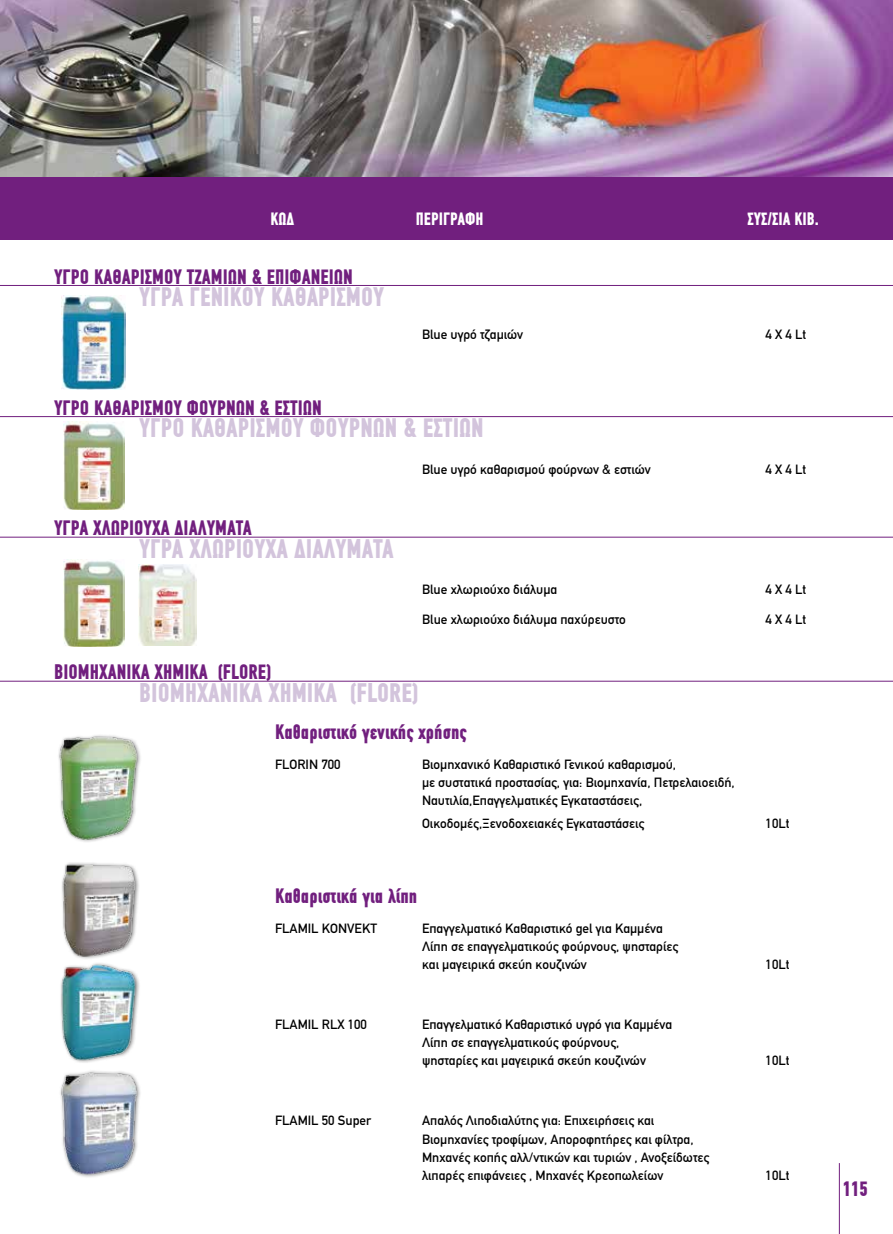
<style>
.page{position:relative;width:893px;height:1234px;background:#fff}
.page>*{position:absolute;margin:0;border:0;box-sizing:border-box;transform-origin:0 0}
.t1{font:900 27px "PF Din Text Compressed";color:#d3c4dc}
.t2{font:900 21px "PF Din Text Compressed";color:#711f7e}
.t3{font:900 18px "PF Din Text Compressed";color:#fff}
.t4{font:500 13.5px/18px "PF Din Text";color:#000}
</style>
<div class="page">
<img style="left:0;top:0;width:893px;height:177px">
<hr style="left:839px;top:1162px;width:1px;height:71px;background:#711f7e">
<div style="left:0;top:177px;width:893px;height:63px;background:#711f7e"></div>
<hr style="left:0;top:285px;width:893px;height:1px;background:#711f7e">
<hr style="left:0;top:416px;width:893px;height:1px;background:#711f7e">
<hr style="left:0;top:536px;width:893px;height:1px;background:#711f7e">
<hr style="left:0;top:680px;width:893px;height:1px;background:#711f7e">
<img style="left:58px;top:735px;width:82px;height:107px">
<div style="left:60px;top:861px;width:80px;height:99px;background:#000;opacity:.6"></div>
<img style="left:60px;top:861px;width:77px;height:97px">
<div style="left:59px;top:961px;width:81px;height:102px;background:#000;opacity:.6"></div>
<img style="left:59px;top:961px;width:78px;height:101px">
<div style="left:59px;top:1069px;width:83px;height:109px;background:#000;opacity:.6"></div>
<img style="left:59px;top:1069px;width:81px;height:107px">
<img style="left:61px;top:296px;width:65px;height:93px">
<img style="left:63px;top:421px;width:61px;height:88px">
<img style="left:63px;top:559px;width:61px;height:87px">
<img style="left:138px;top:564px;width:58px;height:81px">
<h3 class="t3" style="left:270px;top:208px;width:25px">ΚΩΔ</h3>
<h3 class="t3" style="left:416px;top:208px;width:69px">ΠΕΡΙΓΡΑΦΗ</h3>
<h3 class="t3" style="left:747px;top:208px;width:73px">ΣΥΣ/ΣΙΑ ΚΙΒ.</h3>
<h2 class="t2" style="left:54px;top:264px;width:300px">ΥΓΡΟ ΚΑΘΑΡΙΣΜΟΥ ΤΖΑΜΙΩΝ &amp; ΕΠΙΦΑΝΕΙΩΝ</h2>
<h1 class="t1" style="left:139px;top:281px;width:247px">ΥΓΡΑ ΓΕΝΙΚΟΥ ΚΑΘΑΡΙΣΜΟΥ</h1>
<h2 class="t2" style="left:54px;top:395px;width:269px">ΥΓΡΟ ΚΑΘΑΡΙΣΜΟΥ ΦΟΥΡΝΩΝ &amp; ΕΣΤΙΩΝ</h2>
<p class="t4" style="left:422px;top:325px;width:103px">Blue υγρό τζαμιών</p>
<p class="t4" style="left:766px;top:325px;width:42px">4X4Lt</p>
<h1 class="t1" style="left:139px;top:412px;width:346px">ΥΓΡΟ ΚΑΘΑΡΙΣΜΟΥ ΦΟΥΡΝΩΝ &amp; ΕΣΤΙΩΝ</h1>
<h2 class="t2" style="left:54px;top:515px;width:199px">ΥΓΡΑ ΧΛΩΡΙΟΥΧΑ ΔΙΑΛΥΜΑΤΑ</h2>
<h1 class="t1" style="left:139px;top:532px;width:256px">ΥΓΡΑ ΧΛΩΡΙΟΥΧΑ ΔΙΑΛΥΜΑΤΑ</h1>
<p class="t4" style="left:422px;top:460px;width:230px">Blue υγρό καθαρισμού φούρνων &amp; εστιών</p>
<p class="t4" style="left:766px;top:460px;width:42px">4X4Lt</p>
<p class="t4" style="left:422px;top:580px;width:137px">Blue χλωριούχο διάλυμα</p>
<p class="t4" style="left:766px;top:580px;width:42px">4X4Lt</p>
<p class="t4" style="left:422px;top:610px;width:205px">Blue χλωριούχο διάλυμα παχύρευστο</p>
<p class="t4" style="left:766px;top:610px;width:42px">4X4Lt</p>
<h2 class="t2" style="left:54px;top:659px;width:219px">ΒΙΟΜΗΧΑΝΙΚΑ ΧΗΜΙΚΑ (FLORE)</h2>
<h1 class="t1" style="left:139px;top:676px;width:281px">ΒΙΟΜΗΧΑΝΙΚΑ ΧΗΜΙΚΑ (FLORE)</h1>
<h2 class="t2" style="left:275px;top:719px;width:193px">Καθαριστικό γενικής χρήσης</h2>
<p class="t4" style="left:275px;top:755px;width:67px">FLORIN 700</p>
<p class="t4" style="left:422px;top:755px;width:314px">Βιομηχανικό Καθαριστικό Γενικού καθαρισμού,<br>με συστατικά προστασίας, για: Βιομηχανία, Πετρελαιοειδή,<br>Ναυτιλία,Επαγγελματικές Εγκαταστάσεις,</p>
<p class="t4" style="left:422px;top:814px;width:224px">Οικοδομές,Ξενοδοχειακές Εγκαταστάσεις</p>
<p class="t4" style="left:766px;top:814px;width:25px">10Lt</p>
<h2 class="t2" style="left:275px;top:883px;width:144px">Καθαριστικά για λίπη</h2>
<p class="t4" style="left:275px;top:919px;width:104px">FLAMIL KONVEKT</p>
<p class="t4" style="left:422px;top:919px;width:258px">Επαγγελματικό Καθαριστικό gel για Καμμένα<br>Λίπη σε επαγγελματικούς φούρνους, ψησταρίες και μαγειρικά σκεύη κουζινών</p>
<p class="t4" style="left:275px;top:1015px;width:93px">FLAMIL RLX 100</p>
<p class="t4" style="left:422px;top:1015px;width:252px">Επαγγελματικό Καθαριστικό υγρό για Καμμένα<br>Λίπη σε επαγγελματικούς φούρνους, ψησταρίες και μαγειρικά σκεύη κουζινών</p>
<p class="t4" style="left:275px;top:1111px;width:98px">FLAMIL 50 Super</p>
<p class="t4" style="left:422px;top:1111px;width:289px">Απαλός Λιποδιαλύτης για: Επιχειρήσεις και Βιομηχανίες τροφίμων, Αποροφητήρες και φίλτρα, Μηχανές κοπής αλλ/ντικών και τυριών , Ανοξείδωτες λιπαρές επιφάνειες , Μηχανές Κρεοπωλείων</p>
<p class="t4" style="left:766px;top:955px;width:25px">10Lt</p>
<p class="t4" style="left:766px;top:1051px;width:25px">10Lt</p>
<p class="t4" style="left:766px;top:1165px;width:25px">10Lt</p>
<h2 class="t2" style="left:843px;top:1175px;width:26px">115</h2>
</div>
